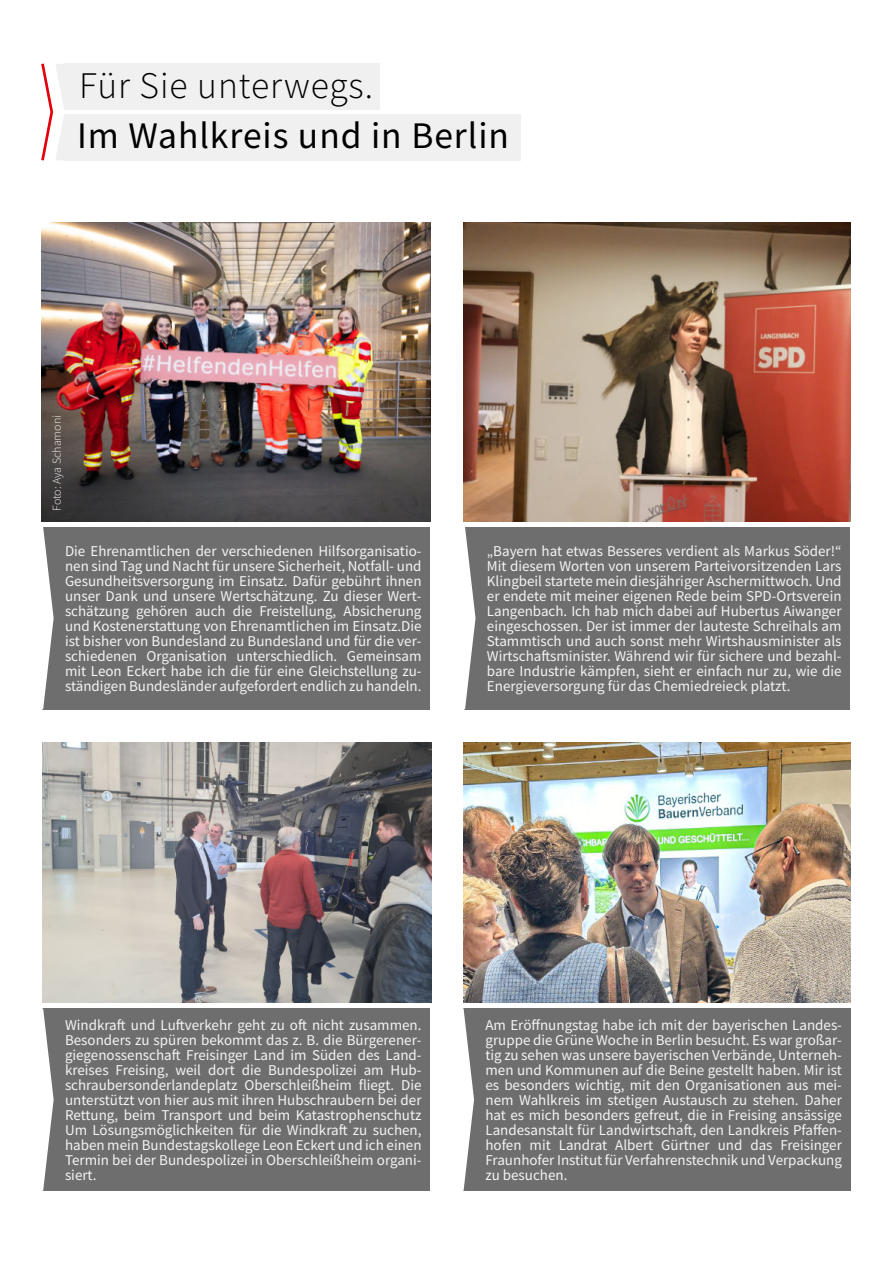
<style>
.page{position:relative;width:893px;height:1263px;background:#fff}
.page>*{position:absolute;margin:0;border:0;box-sizing:border-box;transform-origin:0 0}
.t1{font:37.5px "Source Sans Pro";letter-spacing:.025em;color:#000}
.t2{font:300 37.5px "Source Sans Pro";letter-spacing:.025em;color:#000}
.t3{font:15px/15px "Source Sans Pro";color:#f4f4f4;text-align:justify}
.t4{font:300 12px "Source Sans Pro";color:#f7f5ef}
</style>
<div class="page">
<img style="left:463px;top:743px;width:387px;height:259px">
<div style="left:463px;top:1008px;width:387px;height:183px;background:#6e6e6e"></div>
<svg style="left:463px;top:1008px;width:11px;height:183px"></svg>
<div style="left:43px;top:1008px;width:387px;height:183px;background:#6e6e6e"></div>
<img style="left:43px;top:743px;width:388px;height:259px">
<svg style="left:42px;top:1008px;width:12px;height:183px"></svg>
<div style="left:465px;top:527px;width:385px;height:182px;background:#6e6e6e"></div>
<img style="left:464px;top:223px;width:386px;height:299px">
<svg style="left:464px;top:527px;width:13px;height:183px"></svg>
<div style="left:43px;top:527px;width:387px;height:182px;background:#6e6e6e"></div>
<svg style="left:42px;top:527px;width:13px;height:183px"></svg>
<img style="left:42px;top:223px;width:388px;height:299px">
<div style="left:64px;top:64px;width:316px;height:46px;background:#f0f0f0"></div>
<div style="left:64px;top:114px;width:457px;height:46px;background:#f0f0f0"></div>
<svg style="left:41px;top:63px;width:32px;height:98px"></svg>
<h1 class="t2" style="left:79px;top:70px;width:295px">Für Sie unterwegs.</h1>
<h1 class="t1" style="left:77px;top:120px;width:433px">Im Wahlkreis und in Berlin</h1>
<p class="t4" style="left:52px;top:511px;width:97px;rotate:-90deg">Foto: Aya Schamoni</p>
<p class="t3" style="left:65px;top:545px;width:358px">Die Ehrenamtlichen der verschiedenen Hilfsorganisatio&shy;nen sind Tag und Nacht für unsere Sicherheit, Notfall- und Gesundheitsversorgung im Einsatz. Dafür gebührt ihnen unser Dank und unsere Wertschätzung. Zu dieser Wert&shy;schätzung gehören auch die Freistellung, Absicherung und Kostenerstattung von Ehrenamtlichen im Einsatz.Die ist bisher von Bundesland zu Bundesland und für die ver&shy;schiedenen Organisation unterschiedlich. Gemeinsam mit Leon Eckert habe ich die für eine Gleichstellung zu&shy;ständigen Bundesländer aufgefordert endlich zu handeln.</p>
<p class="t3" style="left:487px;top:545px;width:356px">„Bayern hat etwas Besseres verdient als Markus Söder!“ Mit diesem Worten von unserem Parteivorsitzenden Lars Klingbeil startete mein diesjähriger Aschermittwoch. Und er endete mit meiner eigenen Rede beim SPD-Ortsverein Langenbach. Ich hab mich dabei auf Hubertus Aiwanger eingeschossen. Der ist immer der lauteste Schreihals am Stammtisch und auch sonst mehr Wirtshausminister als Wirtschaftsminister. Während wir für sichere und bezahl&shy;bare Industrie kämpfen, sieht er einfach nur zu, wie die Energieversorgung für das Chemiedreieck platzt.</p>
<p class="t3" style="left:65px;top:1019px;width:358px">Windkraft und Luftverkehr geht zu oft nicht zusammen.<br>Besonders zu spüren bekommt das z. B. die Bürgerener&shy;giegenossenschaft Freisinger Land im Süden des Land&shy;kreises Freising, weil dort die Bundespolizei am Hub&shy;schraubersonderlandeplatz Oberschleißheim fliegt. Die unterstützt von hier aus mit ihren Hubschraubern bei der Rettung, beim Transport und beim Katastrophenschutz Um Lösungsmöglichkeiten für die Windkraft zu suchen, haben mein Bundestagskollege Leon Eckert und ich einen Termin bei der Bundespolizei in Oberschleißheim organi&shy;siert.</p>
<p class="t3" style="left:485px;top:1019px;width:358px">Am Eröffnungstag habe ich mit der bayerischen Landes&shy;gruppe die Grüne Woche in Berlin besucht. Es war großar&shy;tig zu sehen was unsere bayerischen Verbände, Unterneh&shy;men und Kommunen auf die Beine gestellt haben. Mir ist es besonders wichtig, mit den Organisationen aus mei&shy;nem Wahlkreis im stetigen Austausch zu stehen. Daher hat es mich besonders gefreut, die in Freising ansässige Landesanstalt für Landwirtschaft, den Landkreis Pfaffen&shy;hofen mit Landrat Albert Gürtner und das Freisinger Fraunhofer Institut für Verfahrenstechnik und Verpackung zu besuchen.</p>
</div>
